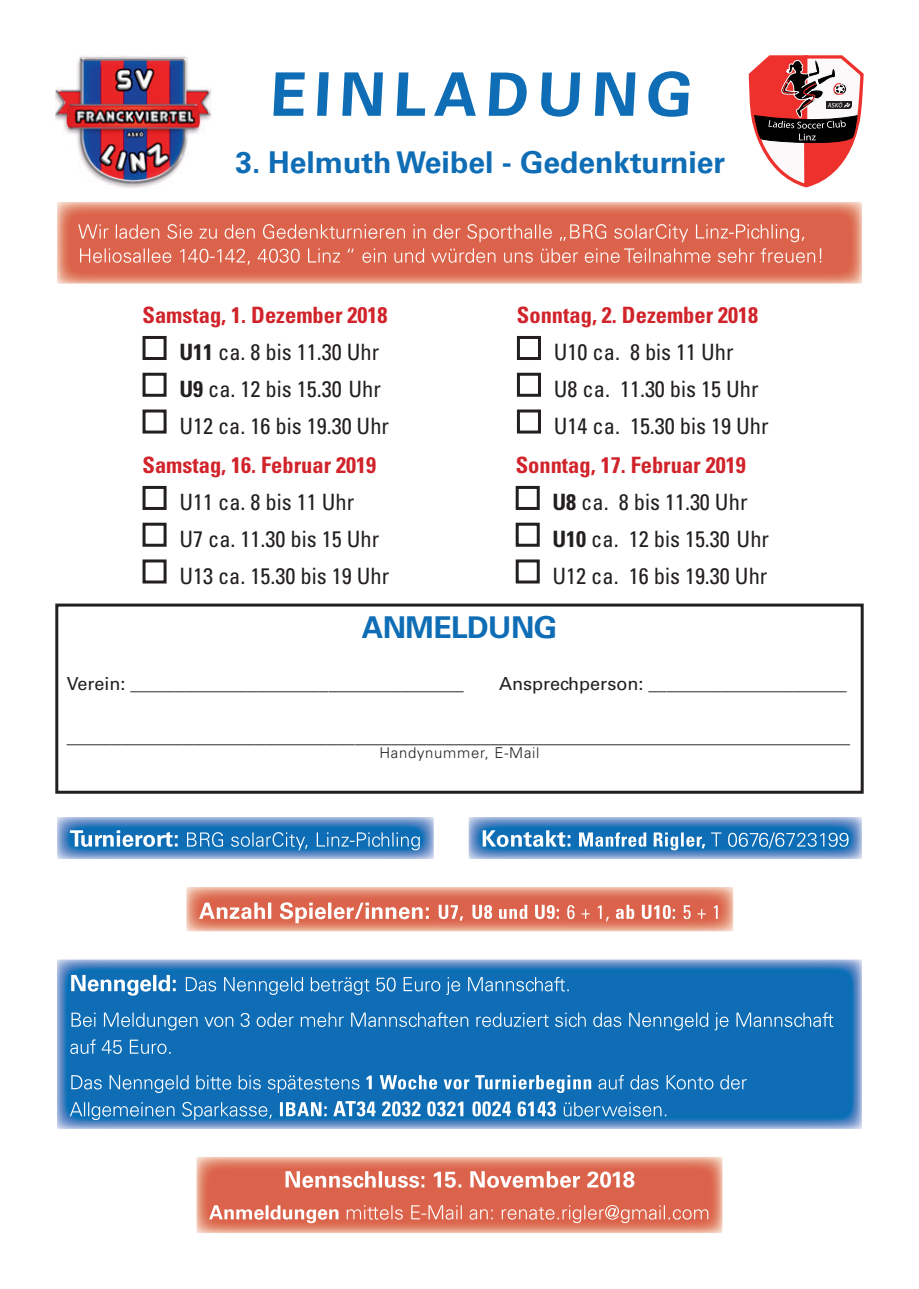
<style>
.page{position:relative;width:919px;height:1289px;background:#fff}
.page>*{position:absolute;margin:0;border:0;box-sizing:border-box;transform-origin:0 0}
.t1{font:700 60px "Univers LT";color:#0e6db5}
.t2{font:700 30px "Univers LT";color:#0e6db5}
.t3{font:700 30px "Univers LT";letter-spacing:-.02em;color:#0e6db5}
.t4{font:condensed 22.5px/36.8px "Univers LT";color:#231f20}
.t5{font:700 condensed 22.5px "Univers LT";color:#d1232a}
.t6{font:18px "Univers LT";color:#231f20}
.t7{font:300 14.85px "Univers LT";letter-spacing:.05em;color:#231f20}
.s1{font-weight:700;color:#d1232a}
.s2{font-weight:700}
</style>
<div class="page">
<svg style="left:748px;top:55px;width:115px;height:133px"></svg>
<div style="left:142px;top:336px;width:24px;height:24px;border:3px solid #231f20"></div>
<div style="left:142px;top:373px;width:24px;height:24px;border:3px solid #231f20"></div>
<div style="left:142px;top:409px;width:24px;height:24px;border:3px solid #231f20"></div>
<div style="left:517px;top:336px;width:24px;height:24px;border:3px solid #231f20"></div>
<div style="left:517px;top:373px;width:24px;height:24px;border:3px solid #231f20"></div>
<div style="left:517px;top:409px;width:24px;height:24px;border:3px solid #231f20"></div>
<div style="left:515px;top:486px;width:24px;height:24px;border:3px solid #231f20"></div>
<div style="left:515px;top:522px;width:24px;height:24px;border:3px solid #231f20"></div>
<div style="left:515px;top:559px;width:24px;height:24px;border:3px solid #231f20"></div>
<div style="left:142px;top:486px;width:24px;height:24px;border:3px solid #231f20"></div>
<div style="left:142px;top:522px;width:24px;height:24px;border:3px solid #231f20"></div>
<div style="left:142px;top:559px;width:24px;height:24px;border:3px solid #231f20"></div>
<img style="left:109px;top:1000px;width:700px;height:128px">
<img style="left:109px;top:1012px;width:700px;height:18px">
<img style="left:109px;top:1039px;width:62px;height:14px">
<img style="left:109px;top:1075px;width:251px;height:17px">
<img style="left:366px;top:1075px;width:226px;height:17px">
<img style="left:598px;top:1074px;width:149px;height:15px">
<img style="left:109px;top:1101px;width:164px;height:18px">
<img style="left:280px;top:1102px;width:48px;height:14px">
<img style="left:333px;top:1101px;width:333px;height:15px">
<img style="left:557px;top:1102px;width:109px;height:14px">
<img style="left:57px;top:959px;width:805px;height:41px">
<img style="left:57px;top:1000px;width:52px;height:129px">
<img style="left:809px;top:1000px;width:53px;height:129px">
<div style="left:55px;top:603px;width:808px;height:190px;border:3px solid #231f20"></div>
<img style="left:57px;top:202px;width:805px;height:82px">
<img style="left:196px;top:1157px;width:527px;height:76px">
<img style="left:57px;top:817px;width:377px;height:42px">
<img style="left:468px;top:817px;width:394px;height:42px">
<img style="left:186px;top:887px;width:548px;height:45px">
<img style="left:55px;top:55px;width:157px;height:133px">
<h1 class="t1" style="left:269px;top:59px;width:428px">EINLADUNG</h1>
<h2 class="t2" style="left:235px;top:145px;width:491px">3. Helmuth Weibel - Gedenkturnier</h2>
<p class="t4" style="left:179px;top:296px;width:211px;text-indent:-37px"><span class="s1">Samstag, 1. Dezember 2018<br></span><span class="s2">U11</span> ca. 8 bis 11.30 Uhr<br><span class="s2">U9</span> ca. 12 bis 15.30 Uhr<br>U12 ca. 16 bis 19.30 Uhr</p>
<p class="t5" style="left:517px;top:301px;width:243px">Sonntag, 2. Dezember 2018</p>
<p class="t4" style="left:553px;top:333px;width:216px">U10 ca. 8 bis 11 Uhr<br>U8 ca. 11.30 bis 15 Uhr<br>U14 ca. 15.30 bis 19 Uhr</p>
<p class="t4" style="left:552px;top:446px;width:218px;text-indent:-37px"><span class="s1">Sonntag, 17. Februar 2019<br></span><span class="s2">U8</span> ca. 8 bis 11.30 Uhr<br><span class="s2">U10</span> ca. 12 bis 15.30 Uhr<br>U12 ca. 16 bis 19.30 Uhr</p>
<p class="t5" style="left:142px;top:451px;width:235px">Samstag, 16. Februar 2019</p>
<p class="t4" style="left:179px;top:483px;width:211px">U11 ca. 8 bis 11 Uhr<br>U7 ca. 11.30 bis 15 Uhr<br>U13 ca. 15.30 bis 19 Uhr</p>
<h2 class="t3" style="left:362px;top:609px;width:197px">ANMELDUNG</h2>
<p class="t6" style="left:67px;top:673px;width:398px">Verein: _____________________________________</p>
<p class="t6" style="left:499px;top:673px;width:349px">Ansprechperson: ______________________</p>
<p class="t6" style="left:67px;top:725px;width:785px">_______________________________________________________________________________________</p>
<p class="t7" style="left:379px;top:744px;width:162px">Handynummer, E-Mail</p>
</div>
